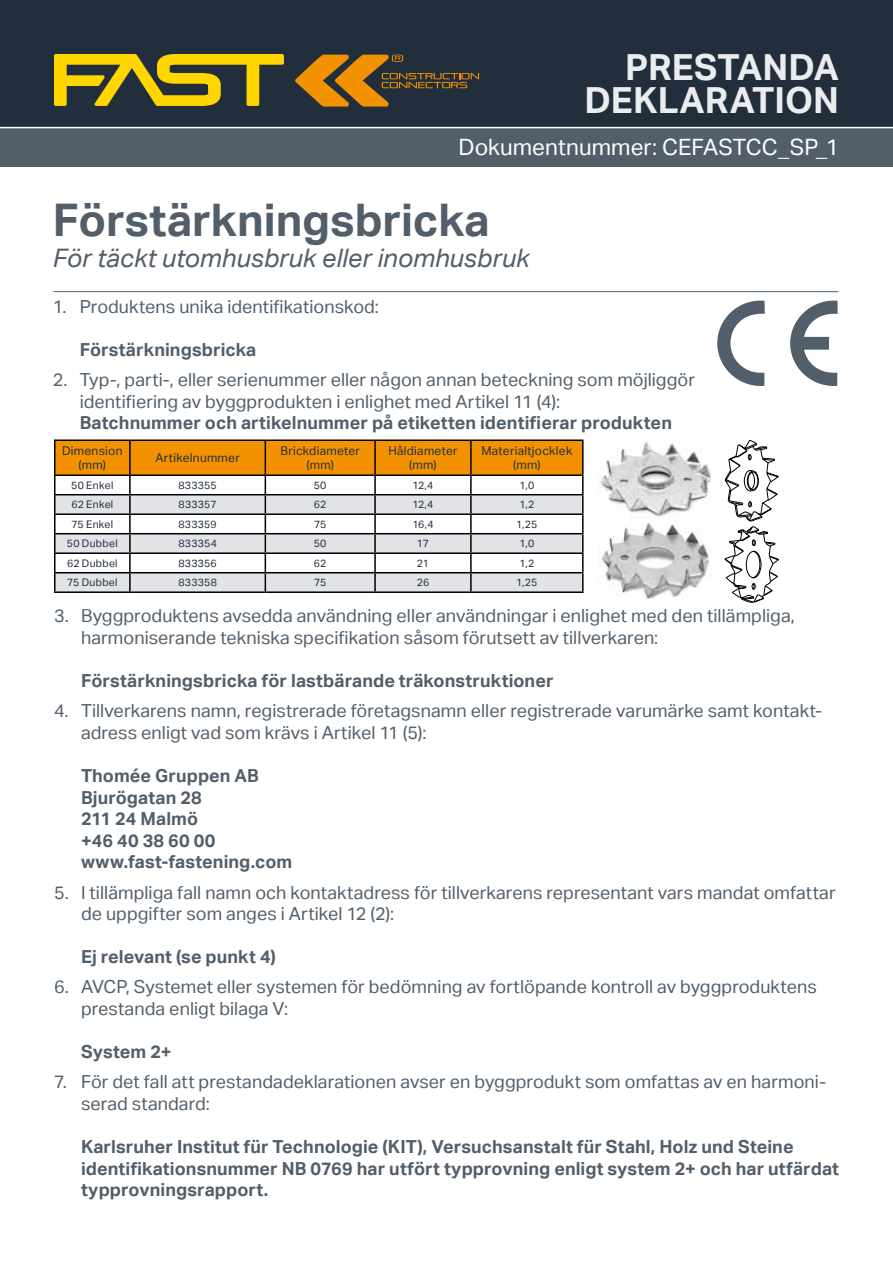
<style>
.page{position:relative;width:893px;height:1263px;background:#fff}
.page>*{position:absolute;margin:0;border:0;box-sizing:border-box;transform-origin:0 0}
.t1{font:700 45px "Aktiv Grotesk";color:#525f6a}
.t2{font:700 36px/33px "Aktiv Grotesk";letter-spacing:.005em;color:#ebecee;text-align:right}
.t3{font:italic 25.5px "Aktiv Grotesk";color:#525f6a}
.t4{font:22.5px "Aktiv Grotesk";color:#fff}
.t5{font:18px/21.6px "Aktiv Grotesk";letter-spacing:.005em;color:#525f6a}
.t6{font:700 18px/21.6px "Aktiv Grotesk";letter-spacing:.005em;color:#525f6a}
.t7{font:12px/14.4px "Aktiv Grotesk";letter-spacing:.025em;color:#222e3b;text-align:center}
.t8{font:10.5px "Aktiv Grotesk";letter-spacing:.02em;color:#222e3b}
</style>
<div class="page">
<div style="left:0;top:0;width:893px;height:128px;background:#222e3b"></div>
<div style="left:0;top:128px;width:893px;height:39px;background:#525f6a"></div>
<hr style="left:0;top:127px;width:893px;height:1px;background:#fff">
<svg style="left:54px;top:54px;width:230px;height:52px"></svg>
<svg style="left:295px;top:55px;width:184px;height:52px"></svg>
<hr style="left:53px;top:291px;width:785px;height:1px;background:#525f6a">
<svg style="left:717px;top:301px;width:48px;height:85px"></svg>
<svg style="left:790px;top:301px;width:48px;height:85px"></svg>
<hr style="left:54px;top:439px;width:76px;height:2px;background:#000">
<hr style="left:130px;top:439px;width:135px;height:2px;background:#000">
<hr style="left:265px;top:439px;width:110px;height:2px;background:#000">
<hr style="left:375px;top:439px;width:96px;height:2px;background:#000">
<hr style="left:471px;top:439px;width:113px;height:2px;background:#000">
<svg style="left:54px;top:440px;width:530px;height:151px"></svg>
<hr style="left:54px;top:591px;width:76px;height:2px;background:#000">
<hr style="left:130px;top:591px;width:135px;height:2px;background:#000">
<hr style="left:265px;top:591px;width:110px;height:2px;background:#000">
<hr style="left:375px;top:591px;width:96px;height:2px;background:#000">
<hr style="left:471px;top:591px;width:113px;height:2px;background:#000">
<svg style="left:725px;top:440px;width:54px;height:163px"></svg>
<img style="left:599px;top:441px;width:112px;height:158px">
<h2 class="t2" style="left:584px;top:50px;width:256px">PRESTANDA<br>DEKLARATION</h2>
<p class="t4" style="left:459px;top:134px;width:382px">Dokumentnummer: CEFASTCC_SP_1</p>
<h1 class="t1" style="left:53px;top:192px;width:438px">Förstärkningsbricka</h1>
<h3 class="t3" style="left:53px;top:243px;width:478px">För täckt utomhusbruk eller inomhusbruk</h3>
<p class="t5" style="left:53px;top:295px;width:328px">1. Produktens unika identifikationskod:</p>
<p class="t6" style="left:80px;top:338px;width:178px">Förstärkningsbricka</p>
<p class="t5" style="left:80px;top:369px;width:617px;text-indent:-27px">2. Typ-, parti-, eller serienummer eller någon annan beteckning som möjliggör identifiering av byggprodukten i enlighet med Artikel 11 (4):</p>
<p class="t6" style="left:80px;top:412px;width:594px">Batchnummer och artikelnummer på etiketten identifierar produkten</p>
<p class="t7" style="left:62px;top:443px;width:62px">Dimension (mm)</p>
<p class="t7" style="left:156px;top:450px;width:86px">Artikelnummer</p>
<p class="t7" style="left:280px;top:443px;width:81px">Brickdiameter (mm)</p>
<p class="t7" style="left:388px;top:443px;width:71px">Håldiameter (mm)</p>
<p class="t7" style="left:481px;top:443px;width:92px">Materialtjocklek (mm)</p>
<p class="t8" style="left:71px;top:479px;width:44px">50 Enkel</p>
<p class="t8" style="left:178px;top:479px;width:40px">833355</p>
<p class="t8" style="left:314px;top:479px;width:14px">50</p>
<p class="t8" style="left:412px;top:479px;width:22px">12,4</p>
<p class="t8" style="left:519px;top:479px;width:16px">1,0</p>
<p class="t8" style="left:71px;top:498px;width:43px">62 Enkel</p>
<p class="t8" style="left:178px;top:498px;width:40px">833357</p>
<p class="t8" style="left:314px;top:498px;width:14px">62</p>
<p class="t8" style="left:412px;top:498px;width:22px">12,4</p>
<p class="t8" style="left:519px;top:498px;width:16px">1,2</p>
<p class="t8" style="left:71px;top:518px;width:43px">75 Enkel</p>
<p class="t8" style="left:178px;top:518px;width:40px">833359</p>
<p class="t8" style="left:314px;top:518px;width:14px">75</p>
<p class="t8" style="left:412px;top:518px;width:23px">16,4</p>
<p class="t8" style="left:516px;top:518px;width:23px">1,25</p>
<p class="t8" style="left:67px;top:537px;width:52px">50 Dubbel</p>
<p class="t8" style="left:178px;top:537px;width:40px">833354</p>
<p class="t8" style="left:314px;top:537px;width:14px">50</p>
<p class="t8" style="left:417px;top:537px;width:14px">17</p>
<p class="t8" style="left:519px;top:537px;width:16px">1,0</p>
<p class="t8" style="left:67px;top:557px;width:52px">62 Dubbel</p>
<p class="t8" style="left:178px;top:557px;width:40px">833356</p>
<p class="t8" style="left:314px;top:557px;width:14px">62</p>
<p class="t8" style="left:417px;top:557px;width:14px">21</p>
<p class="t8" style="left:519px;top:557px;width:16px">1,2</p>
<p class="t8" style="left:67px;top:576px;width:52px">75 Dubbel</p>
<p class="t8" style="left:178px;top:576px;width:40px">833358</p>
<p class="t8" style="left:314px;top:576px;width:14px">75</p>
<p class="t8" style="left:417px;top:576px;width:14px">26</p>
<p class="t8" style="left:516px;top:576px;width:23px">1,25</p>
<p class="t5" style="left:81px;top:605px;width:715px;text-indent:-27px">3. Byggproduktens avsedda användning eller användningar i enlighet med den tillämpliga, harmoniserande tekniska specifikation såsom förutsett av tillverkaren:</p>
<p class="t6" style="left:81px;top:669px;width:474px">Förstärkningsbricka för lastbärande träkonstruktioner</p>
<p class="t5" style="left:81px;top:700px;width:743px;text-indent:-27px">4. Tillverkarens namn, registrerade företagsnamn eller registrerade varumärke samt kontakt&shy;adress enligt vad som krävs i Artikel 11 (5):</p>
<p class="t6" style="left:81px;top:764px;width:213px">Thomée Gruppen AB<br>Bjurögatan 28<br>211 24 Malmö<br>+46 40 38 60 00 www.fast-fastening.com</p>
<p class="t5" style="left:81px;top:881px;width:756px;text-indent:-27px">5. I tillämpliga fall namn och kontaktadress för tillverkarens representant vars mandat omfattar de uppgifter som anges i Artikel 12 (2):</p>
<p class="t6" style="left:81px;top:946px;width:196px">Ej relevant (se punkt 4)</p>
<p class="t5" style="left:81px;top:976px;width:737px;text-indent:-27px">6. AVCP, Systemet eller systemen för bedömning av fortlöpande kontroll av byggproduktens prestanda enligt bilaga V:</p>
<p class="t6" style="left:81px;top:1041px;width:92px">System 2+</p>
<p class="t5" style="left:81px;top:1071px;width:746px;text-indent:-27px">7. För det fall att prestandadeklarationen avser en byggprodukt som omfattas av en harmoni&shy;serad standard:</p>
<p class="t6" style="left:81px;top:1135px;width:759px">Karlsruher Institut für Technologie (KIT), Versuchsanstalt für Stahl, Holz und Steine identifikationsnummer NB 0769 har utfört typprovning enligt system 2+ och har utfärdat typprovningsrapport.</p>
</div>
